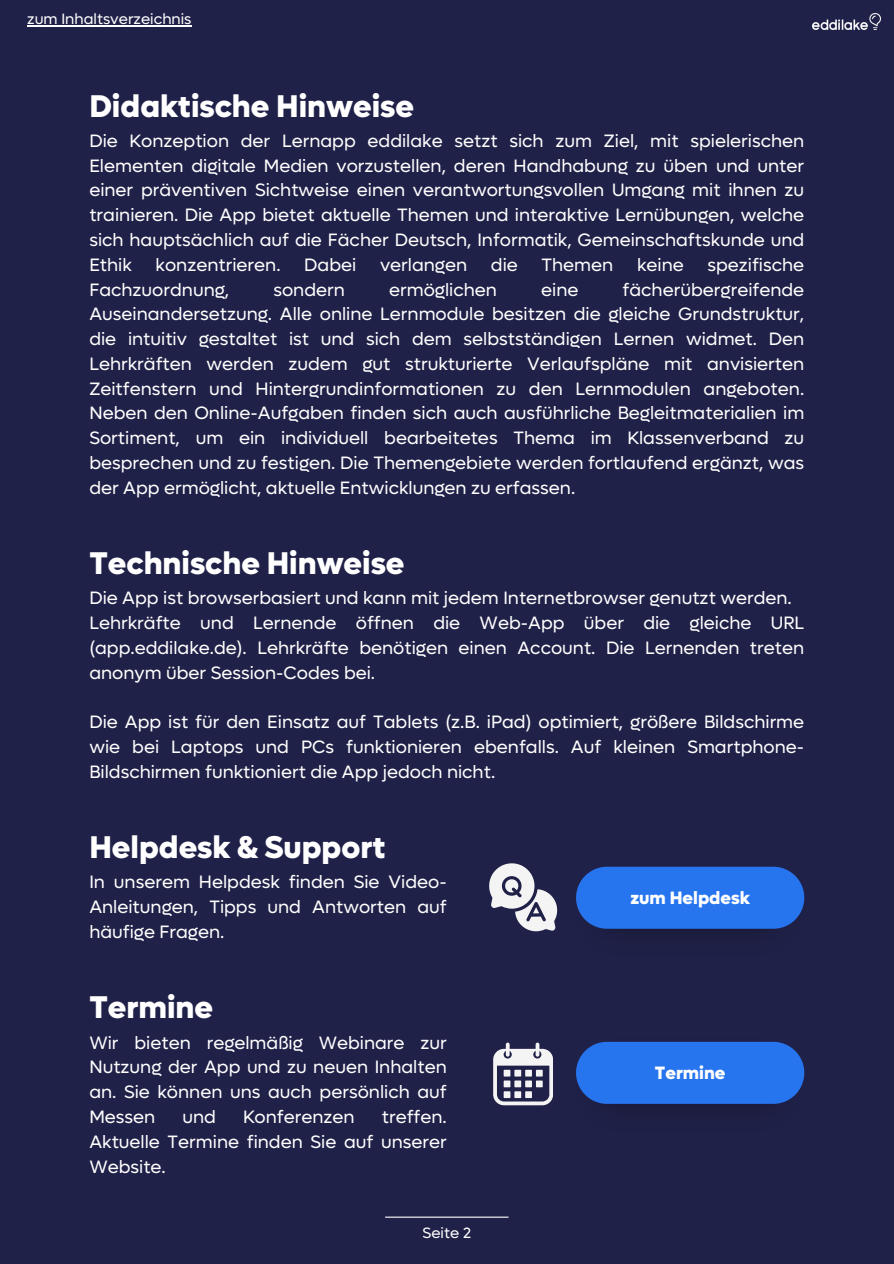
<style>
.page{position:relative;width:894px;height:1264px;background:#fff}
.page>*{position:absolute;margin:0;border:0;box-sizing:border-box;transform-origin:0 0}
.t1{font:800 31.5px "Lufga";color:#fff}
.t2{font:18px/24.8px "Lufga";color:#fff;text-align:justify}
.t3{font:800 18px "Lufga";color:#fff}
.t4{font:15px "Lufga";color:#fff}
</style>
<div class="page">
<div style="left:0;top:0;width:893px;height:1263px;background:#202148"></div>
<hr style="left:385px;top:1216px;width:123px;height:1px;background:#fff">
<svg style="left:489px;top:863px;width:68px;height:68px"></svg>
<img style="left:601px;top:928px;width:179px;height:3px">
<svg style="left:576px;top:866px;width:228px;height:62px;background:#256fe3"></svg>
<img style="left:600px;top:1103px;width:180px;height:4px">
<svg style="left:576px;top:1041px;width:228px;height:62px;background:#256fe3"></svg>
<svg style="left:493px;top:1042px;width:59px;height:63px"></svg>
<div style="left:503px;top:1069px;width:7px;height:7px;background:#f5f4f4"></div>
<div style="left:503px;top:1080px;width:7px;height:7px;background:#f5f4f4"></div>
<div style="left:503px;top:1091px;width:7px;height:7px;background:#f5f4f4"></div>
<div style="left:514px;top:1069px;width:7px;height:7px;background:#f5f4f4"></div>
<div style="left:514px;top:1080px;width:7px;height:7px;background:#f5f4f4"></div>
<div style="left:514px;top:1091px;width:7px;height:7px;background:#f5f4f4"></div>
<div style="left:525px;top:1069px;width:7px;height:7px;background:#f5f4f4"></div>
<div style="left:525px;top:1080px;width:7px;height:7px;background:#f5f4f4"></div>
<div style="left:525px;top:1091px;width:7px;height:7px;background:#f5f4f4"></div>
<div style="left:535px;top:1069px;width:7px;height:7px;background:#f5f4f4"></div>
<div style="left:535px;top:1080px;width:7px;height:7px;background:#f5f4f4"></div>
<hr style="left:27px;top:26px;width:164px;height:1px;background:#fff">
<img style="left:812px;top:13px;width:67px;height:16px">
<h1 class="t4" style="left:27px;top:10px;width:166px">zum Inhaltsverzeichnis</h1>
<p class="t1" style="left:89px;top:86px;width:326px">Didaktische Hinweise</p>
<p class="t2" style="left:89px;top:129px;width:716px">Die Konzeption der Lernapp eddilake setzt sich zum Ziel, mit spielerischen Elementen digitale Medien vorzustellen, deren Handhabung zu üben und unter einer präventiven Sichtweise einen verantwortungsvollen Umgang mit ihnen zu trainieren. Die App bietet aktuelle Themen und interaktive Lernübungen, welche sich hauptsächlich auf die Fächer Deutsch, Informatik, Gemeinschaftskunde und Ethik</p>
<p class="t2" style="left:155px;top:253px;width:126px">konzentrieren.</p>
<p class="t2" style="left:304px;top:253px;width:54px">Dabei</p>
<p class="t2" style="left:380px;top:253px;width:89px">verlangen</p>
<p class="t2" style="left:490px;top:253px;width:28px">die</p>
<p class="t2" style="left:541px;top:253px;width:73px">Themen</p>
<p class="t2" style="left:637px;top:253px;width:48px">keine</p>
<p class="t2" style="left:707px;top:253px;width:98px">spezifische</p>
<p class="t2" style="left:89px;top:277px;width:141px">Fachzuordnung,</p>
<p class="t2" style="left:273px;top:277px;width:73px">sondern</p>
<p class="t2" style="left:389px;top:277px;width:109px">ermöglichen</p>
<p class="t2" style="left:541px;top:277px;width:39px">eine</p>
<p class="t2" style="left:89px;top:277px;width:716px;text-indent:533px">fächerübergreifende Auseinandersetzung. Alle online Lernmodule besitzen die gleiche Grundstruktur, die intuitiv gestaltet ist und sich dem selbstständigen Lernen widmet. Den Lehrkräften werden zudem gut strukturierte Verlaufspläne mit anvisierten Zeitfenstern und Hintergrundinformationen zu den Lernmodulen angeboten.<br>Neben den Online-Aufgaben finden sich auch ausführliche Begleitmaterialien im Sortiment, um ein individuell bearbeitetes Thema im Klassenverband zu besprechen und zu festigen. Die Themengebiete werden fortlaufend ergänzt, was der App ermöglicht, aktuelle Entwicklungen zu erfassen.</p>
<h3 class="t1" style="left:89px;top:543px;width:316px">Technische Hinweise</h3>
<h3 class="t2" style="left:89px;top:586px;width:716px;text-align:left">Die App ist browserbasiert und kann mit jedem Internetbrowser genutzt werden.<br>Lehrkräfte und Lernende öffnen die Web-App über die gleiche URL (app.eddilake.de). Lehrkräfte benötigen einen Account. Die Lernenden treten anonym über Session-Codes bei.</h3>
<h3 class="t2" style="left:89px;top:710px;width:716px">Die App ist für den Einsatz auf Tablets (z.B. iPad) optimiert, größere Bildschirme wie bei Laptops und PCs funktionieren ebenfalls. Auf kleinen Smartphone-Bildschirmen funktioniert die App jedoch nicht.</h3>
<h3 class="t1" style="left:89px;top:827px;width:297px">Helpdesk &amp; Support</h3>
<h3 class="t2" style="left:89px;top:870px;width:359px">In unserem Helpdesk finden Sie Video-Anleitungen, Tipps und Antworten auf häufige Fragen.</h3>
<p class="t1" style="left:89px;top:987px;width:125px">Termine</p>
<p class="t2" style="left:89px;top:1030px;width:359px">Wir bieten regelmäßig Webinare zur Nutzung der App und zu neuen Inhalten an. Sie können uns auch persönlich auf Messen</p>
<p class="t2" style="left:89px;top:1104px;width:359px;text-indent:292px">treffen.<br>Aktuelle Termine finden Sie auf unserer Website.</p>
<p class="t2" style="left:182px;top:1104px;width:35px">und</p>
<p class="t2" style="left:243px;top:1104px;width:113px">Konferenzen</p>
<h3 class="t4" style="left:422px;top:1223px;width:50px">Seite 2</h3>
<p class="t3" style="left:630px;top:886px;width:121px">zum Helpdesk</p>
<p class="t3" style="left:654px;top:1061px;width:72px">Termine</p>
</div>
